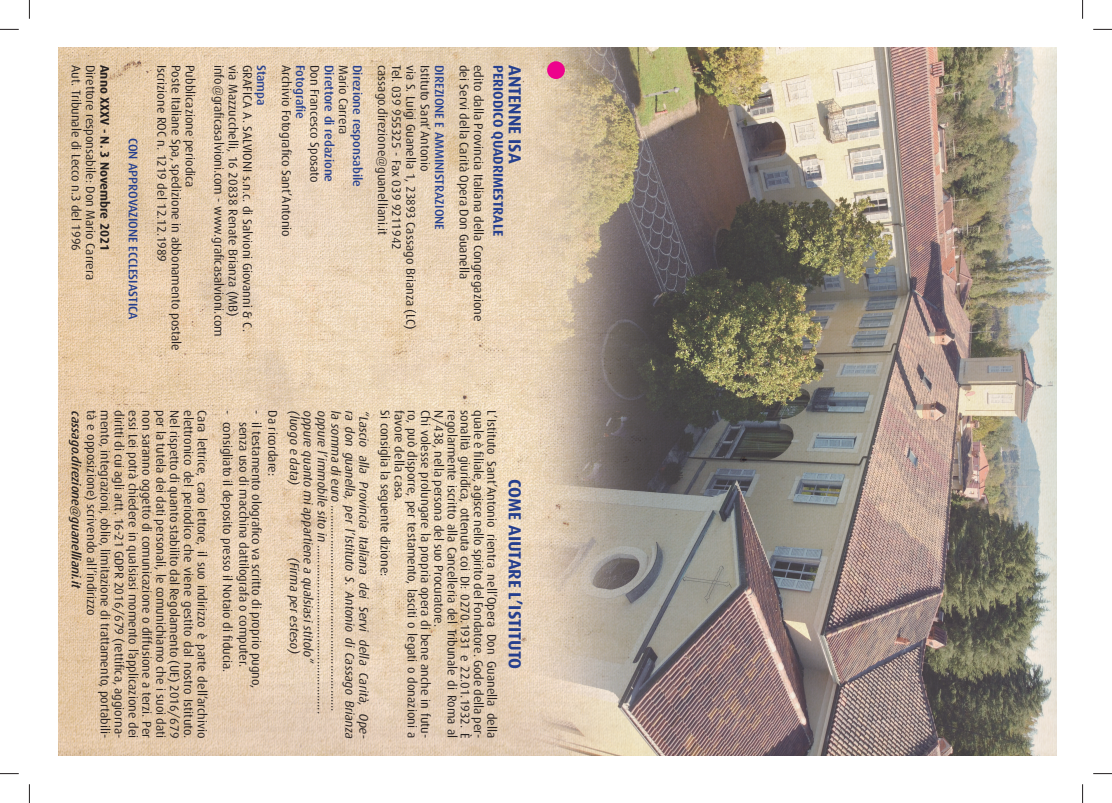
<style>
.page{position:relative;width:1112px;height:803px;background:#fff}
.page>*{position:absolute;margin:0;border:0;box-sizing:border-box;transform-origin:0 0}
.t1{font:700 17.5px "Dax";color:#253f8e}
.t2{font:700 13.75px "Dax";color:#253f8e}
.t3{font:12.5px "Dax";color:#231f20}
.t4{font:italic 12.5px "Dax";color:#231f20}
.t5{font:500 12.5px "Dax";color:#253f8e}
.t6{font:italic 500 12.5px "Dax";color:#231f20}
.t7{font:700 12.5px "Dax";color:#231f20}
</style>
<div class="page">
<img style="left:59px;top:48px;width:996px;height:707px">
<div style="left:547px;top:61px;width:17px;height:18px;background:#ed028c;border-radius:50%"></div>
<svg style="left:0;top:29px;width:19px;height:1px"></svg>
<svg style="left:1093px;top:29px;width:18px;height:1px"></svg>
<svg style="left:0;top:773px;width:19px;height:1px"></svg>
<svg style="left:1093px;top:773px;width:18px;height:1px"></svg>
<svg style="left:29px;top:0;width:1px;height:19px"></svg>
<svg style="left:29px;top:784px;width:1px;height:19px"></svg>
<svg style="left:1082px;top:0;width:1px;height:19px"></svg>
<svg style="left:1082px;top:784px;width:1px;height:19px"></svg>
<p class="t3" style="left:82px;top:65px;width:187px;rotate:90deg">Aut. Tribunale di Lecco n.3 del 1996</p>
<p class="t3" style="left:96px;top:65px;width:217px;rotate:90deg">Direttore responsabile: Don Mario Carrera</p>
<p class="t7" style="left:110px;top:65px;width:187px;rotate:90deg">Anno XXXV - N. 3 Novembre 2021</p>
<p class="t5" style="left:139px;top:138px;width:183px;rotate:90deg">CON APPROVAZIONE ECCLESIASTICA</p>
<p class="t3" style="left:167px;top:65px;width:199px;rotate:90deg">Iscrizione ROC n. 1219 del 12.12.1989</p>
<p class="t3" style="left:181px;top:65px;width:287px;rotate:90deg">Poste Italiane Spa, spedizione in abbonamento postale</p>
<p class="t3" style="left:196px;top:65px;width:124px;rotate:90deg">Pubblicazione periodica</p>
<p class="t3" style="left:224px;top:65px;width:273px;rotate:90deg">info@graficasalvioni.com - www.graficasalvioni.com</p>
<p class="t3" style="left:238px;top:65px;width:253px;rotate:90deg">via Mazzucchelli, 16 20838 Renate Brianza (MB)</p>
<p class="t3" style="left:253px;top:65px;width:269px;rotate:90deg">GRAFICA A. SALVIONI s.n.c. di Salvioni Giovanni &amp; C.</p>
<p class="t5" style="left:267px;top:65px;width:42px;rotate:90deg">Stampa</p>
<p class="t5" style="left:306px;top:65px;width:55px;rotate:90deg">Fotografie</p>
<p class="t3" style="left:320px;top:65px;width:119px;rotate:90deg">Don Francesco Sposato</p>
<p class="t5" style="left:334px;top:65px;width:119px;rotate:90deg">Direttore di redazione</p>
<p class="t3" style="left:349px;top:65px;width:71px;rotate:90deg">Mario Carrera</p>
<p class="t5" style="left:363px;top:65px;width:124px;rotate:90deg">Direzione responsabile</p>
<p class="t3" style="left:387px;top:65px;width:171px;rotate:90deg">cassago.direzione@guanelliani.it</p>
<p class="t3" style="left:402px;top:65px;width:186px;rotate:90deg">Tel. 039 955325 - Fax 039 9211942</p>
<p class="t3" style="left:416px;top:65px;width:266px;rotate:90deg">via S. Luigi Guanella 1, 23893 Cassago Brianza (LC)</p>
<p class="t3" style="left:430px;top:65px;width:108px;rotate:90deg">Istituto Sant’Antonio</p>
<p class="t5" style="left:444px;top:65px;width:167px;rotate:90deg">DIREZIONE E AMMINISTRAZIONE</p>
<p class="t3" style="left:469px;top:65px;width:216px;rotate:90deg">dei Servi della Carità Opera Don Guanella</p>
<p class="t3" style="left:483px;top:65px;width:258px;rotate:90deg">edito dalla Provincia Italiana della Congregazione</p>
<p class="t2" style="left:504px;top:65px;width:172px;rotate:90deg">PERIODICO QUADRIMESTRALE</p>
<h1 class="t1" style="left:522px;top:65px;width:100px;rotate:90deg">ANTENNE ISA</h1>
<p class="t3" style="left:292px;top:65px;width:174px;rotate:90deg">Archivio Fotografico Sant’Antonio</p>
<p class="t6" style="left:82px;top:410px;width:182px;rotate:90deg">cassago.direzione@g uanelliani.it</p>
<p class="t3" style="left:97px;top:410px;width:207px;rotate:90deg">tà e opposizione) scrivendo all’indirizzo</p>
<p class="t3" style="left:111px;top:410px;width:329px;rotate:90deg">mento, integrazioni, oblio, limitazione di trattamento, portabili-</p>
<p class="t3" style="left:124px;top:410px;width:329px;rotate:90deg">diritti di cui agli artt. 16-21 GDPR 2016/679 (rettifica, aggiorna-</p>
<p class="t3" style="left:138px;top:410px;width:329px;rotate:90deg">essi Lei potrà chiedere in qualsiasi momento l’applicazione dei</p>
<p class="t3" style="left:152px;top:410px;width:329px;rotate:90deg">non saranno oggetto di comunicazione o diffusione a terzi. Per</p>
<p class="t3" style="left:166px;top:410px;width:329px;rotate:90deg">per la tutela dei dati personali, le comunichiamo che i suoi dati</p>
<p class="t3" style="left:180px;top:410px;width:329px;rotate:90deg">Nel rispetto di quanto stabilito dal Regolamento (UE) 2016/679</p>
<p class="t3" style="left:194px;top:410px;width:329px;rotate:90deg">elettronico del periodico che viene gestito dal nostro Istituto.</p>
<p class="t3" style="left:208px;top:410px;width:329px;rotate:90deg">Cara lettrice, caro lettore, il suo indirizzo è parte dell’archivio</p>
<p class="t3" style="left:262px;top:410px;width:279px;rotate:90deg">- il testamento olografico va scritto di proprio pugno,</p>
<p class="t3" style="left:278px;top:410px;width:67px;rotate:90deg">Da ricordare:</p>
<p class="t4" style="left:300px;top:410px;width:76px;rotate:90deg">(l uog o e data)</p>
<p class="t4" style="left:313px;top:410px;width:254px;rotate:90deg">oppure q uanto mi appartiene a q ualsiasi stitolo”</p>
<p class="t4" style="left:327px;top:410px;width:307px;rotate:90deg">oppure l’immobile sito in ......................................................</p>
<p class="t4" style="left:341px;top:410px;width:305px;rotate:90deg">la somma di euro ..................................................................</p>
<p class="t4" style="left:355px;top:410px;width:331px;rotate:90deg">ra don g uanella, per l ’Istituto S. Antonio di Cassago Brianza</p>
<p class="t4" style="left:369px;top:410px;width:331px;rotate:90deg">“Lascio alla Provincia Italiana dei Servi della Carità, Ope-</p>
<p class="t3" style="left:390px;top:410px;width:167px;rotate:90deg">Si consiglia la seguente dizione:</p>
<p class="t3" style="left:404px;top:410px;width:92px;rotate:90deg">favore della casa.</p>
<p class="t3" style="left:417px;top:410px;width:329px;rotate:90deg">ro, può disporre, per testamento, lasciti o legati o donazioni a</p>
<p class="t3" style="left:431px;top:410px;width:329px;rotate:90deg">Chi volesse prolungare la propria opera di bene anche in futu-</p>
<p class="t3" style="left:444px;top:410px;width:218px;rotate:90deg">N/438, nella persona del suo Procuratore.</p>
<p class="t3" style="left:457px;top:410px;width:329px;rotate:90deg">regolarmente iscritto alla Cancelleria del Tribunale di Roma al</p>
<p class="t3" style="left:470px;top:410px;width:329px;rotate:90deg">sonalità giuridica, ottenuta coi DI: 0270.1931 e 22.01.1932. È</p>
<p class="t3" style="left:483px;top:410px;width:329px;rotate:90deg">quale è filiale, agisce nello spirito del Fondatore. Gode della per-</p>
<p class="t3" style="left:497px;top:410px;width:329px;rotate:90deg">L’Istituto Sant’Antonio rientra nell’Opera Don Guanella della</p>
<p class="t3" style="left:233px;top:410px;width:264px;rotate:90deg">- consigliato il deposito presso il Notaio di fiducia.</p>
<p class="t3" style="left:249px;top:422px;width:247px;rotate:90deg">senza uso di macchina dattilografa o computer.</p>
<p class="t4" style="left:300px;top:557px;width:97px;rotate:90deg">(Firma per esteso)</p>
<h1 class="t1" style="left:522px;top:479px;width:192px;rotate:90deg">COME AIUTARE L’ISTITUTO</h1>
</div>
